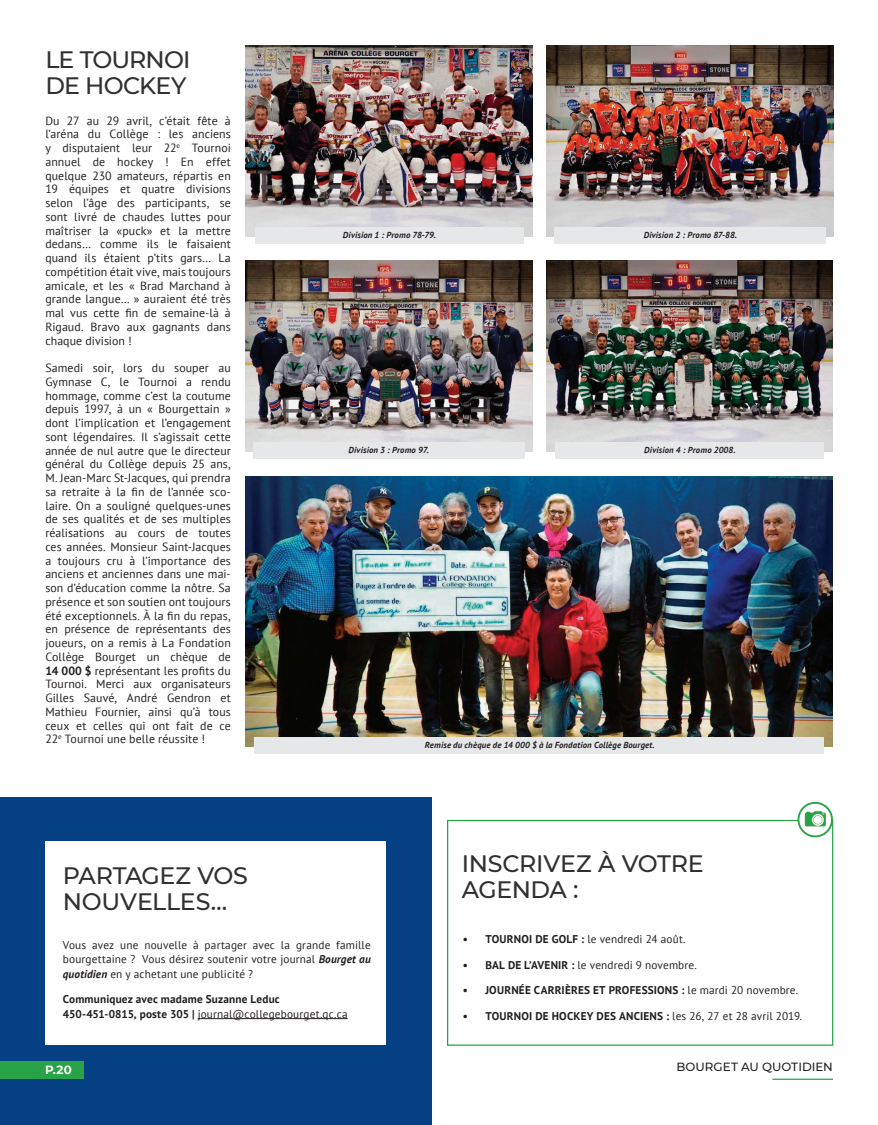
<style>
.page{position:relative;width:878px;height:1125px;background:#fff}
.page>*{position:absolute;margin:0;border:0;box-sizing:border-box;transform-origin:0 0}
.t1{font:500 23.75px/26.2px "Montserrat";letter-spacing:-.02em;color:#312f30}
.t2{font:11.88px/13.8px "PT Sans";letter-spacing:.005em;color:#231f20;text-align:justify}
.t3{font:500 11.88px "Montserrat";color:#231f20}
.t4{font:700 11.88px "Montserrat";color:#fff}
.t5{font:11.25px/14.4px "PT Sans";letter-spacing:.015em;color:#231f20;text-align:justify}
.t6{font:700 11.25px/14.4px "PT Sans";letter-spacing:.015em;color:#231f20}
.t7{font:italic 700 8.75px "PT Sans";letter-spacing:.015em;color:#231f20}
.s1{font-weight:700}
.s2{font-weight:700;font-style:italic}
.s3{font-weight:400}
</style>
<div class="page">
<hr style="left:772px;top:1079px;width:60px;height:1px;background:#29a347">
<div style="left:0;top:797px;width:431px;height:328px;background:#054085"></div>
<div style="left:0;top:1061px;width:83px;height:18px;background:#29a347"></div>
<div style="left:447px;top:820px;width:386px;height:226px;background:#fff;border:1px solid #29a347"></div>
<img style="left:800px;top:803px;width:30px;height:31px">
<div style="left:797px;top:802px;width:35px;height:35px;border:2px solid #29a347;border-radius:50%"></div>
<img style="left:246px;top:45px;width:286px;height:191px">
<img style="left:546px;top:45px;width:287px;height:191px">
<img style="left:246px;top:260px;width:286px;height:192px">
<img style="left:546px;top:260px;width:286px;height:192px">
<img style="left:246px;top:477px;width:586px;height:269px">
<div style="left:255px;top:737px;width:568px;height:17px;background:#e6e7e9"></div>
<div style="left:255px;top:227px;width:268px;height:16px;background:#e6e7e9"></div>
<div style="left:554px;top:227px;width:271px;height:16px;background:#e6e7e9"></div>
<div style="left:253px;top:443px;width:272px;height:16px;background:#e6e7e9"></div>
<div style="left:555px;top:443px;width:268px;height:16px;background:#e6e7e9"></div>
<div style="left:46px;top:842px;width:340px;height:203px;background:#fff"></div>
<hr style="left:198px;top:1018px;width:150px;height:1px;background:#231f20">
<h1 class="t1" style="left:45px;top:45px;width:147px">LE TOURNOI<br>DE HOCKEY</h1>
<p class="t2" style="left:45px;top:113px;width:187px">Du 27 au 29 avril, c’était fête à l’aréna du Collège : les anciens y disputaient leur 22<sup>e</sup> Tournoi annuel de hockey ! En effet quelque 230 amateurs, répartis en 19 équipes et quatre divisions selon l’âge des participants, se sont livré de chaudes luttes pour maîtriser la «puck» et la mettre dedans… comme ils le faisaient quand ils étaient p’tits gars… La compétition était vive, mais toujours amicale, et les « Brad Marchand à grande langue… » auraient été très mal vus cette fin de semaine-là à Rigaud. Bravo aux gagnants dans chaque division !</p>
<p class="t2" style="left:45px;top:361px;width:187px">Samedi soir, lors du souper au Gymnase C, le Tournoi a rendu hommage, comme c’est la coutume depuis 1997, à un « Bourgettain » dont l’implication et l’engagement sont légendaires. Il s’agissait cette année de nul autre que le directeur général du Collège depuis 25 ans, M. Jean-Marc St-Jacques, qui prendra sa retraite à la fin de l’année sco&shy;laire. On a souligné quelques-unes de ses qualités et de ses multiples réalisations au cours de toutes ces années. Monsieur Saint-Jacques a toujours cru à l’importance des anciens et anciennes dans une mai&shy;son d’éducation comme la nôtre. Sa présence et son soutien ont toujours été exceptionnels. À la fin du repas, en présence de représentants des joueurs, on a remis à La Fondation Collège Bourget un chèque de <span class="s1">14 000 $</span> représentant les profits du Tournoi. Merci aux organisateurs Gilles Sauvé, André Gendron et Mathieu Fournier, ainsi qu’à tous ceux et celles qui ont fait de ce 22<sup>e</sup> Tournoi une belle réussite !</p>
<h1 class="t1" style="left:63px;top:861px;width:187px">PARTAGEZ VOS<br>NOUVELLES…</h1>
<p class="t7" style="left:343px;top:229px;width:94px">Division 1 : Promo 78-79.</p>
<p class="t7" style="left:643px;top:229px;width:95px">Division 2 : Promo 87-88.</p>
<p class="t7" style="left:348px;top:445px;width:82px">Division 3 : Promo 97.</p>
<p class="t7" style="left:644px;top:445px;width:93px">Division 4 : Promo 2008.</p>
<p class="t7" style="left:425px;top:739px;width:231px">Remise du chèque de 14 000 $ à la Fondation Collège Bourget.</p>
<h1 class="t1" style="left:462px;top:849px;width:243px">INSCRIVEZ À VOTRE<br>AGENDA :</h1>
<p class="t5" style="left:63px;top:938px;width:309px">Vous avez une nouvelle à partager avec la grande famille bourgettaine ? Vous désirez soutenir votre journal <span class="s2">Bourget au quotidien</span> en y achetant une publicité ?</p>
<p class="t6" style="left:63px;top:992px;width:286px">Communiquez avec madame Suzanne Leduc<br>450-451-0815, poste 305 | <span class="s3">journal@collegebourget.qc.ca</span></p>
<p class="t5" style="left:463px;top:932px;width:224px"><span class="s1">• TOURNOI DE GOLF :</span> le vendredi 24 août.</p>
<p class="t5" style="left:463px;top:957px;width:235px"><span class="s1">• BAL DE L’AVENIR :</span> le vendredi 9 novembre.</p>
<p class="t6" style="left:463px;top:983px;width:337px">• JOURNÉE CARRIÈRES ET PROFESSIONS : <span class="s3">le mardi 20 novembre.</span></p>
<p class="t6" style="left:463px;top:1009px;width:341px">• TOURNOI DE HOCKEY DES ANCIENS : <span class="s3">les 26, 27 et 28 avril 2019.</span></p>
<p class="t4" style="left:45px;top:1062px;width:28px">P.20</p>
<p class="t3" style="left:676px;top:1058px;width:158px">BOURGET AU QUOTIDIEN</p>
</div>
